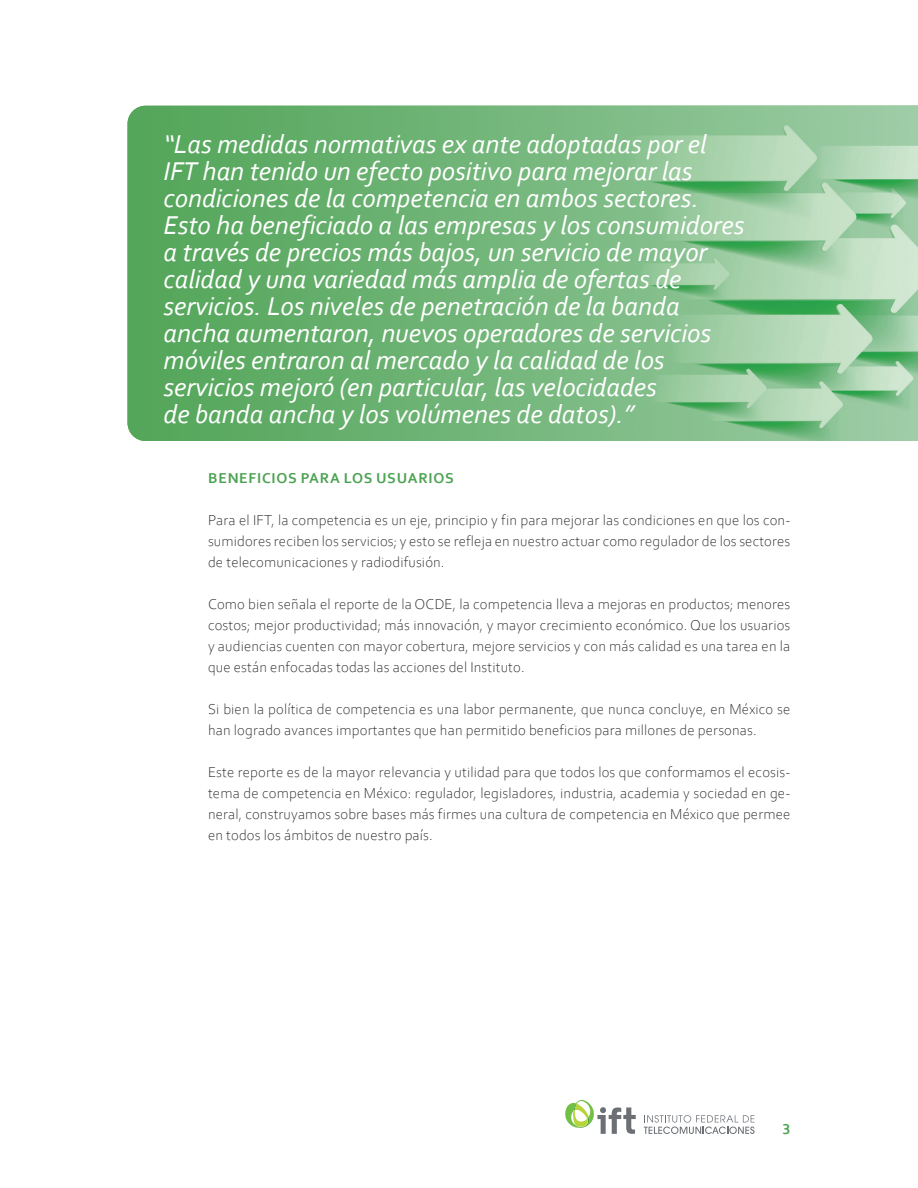
<style>
.page{position:relative;width:918px;height:1188px;background:#fff}
.page>*{position:absolute;margin:0;border:0;box-sizing:border-box;transform-origin:0 0}
.resaltado{font:italic 27px/27px "Corbel";color:#fff}
.Texto{font:300 15px/21px "Corbel";letter-spacing:.01em;color:#231f20;text-align:justify}
.Negritas{font:700 15px "Corbel";letter-spacing:.05em;color:#4ca252}
</style>
<div class="page">
<svg style="left:644px;top:1115px;width:111px;height:19px"></svg>
<svg style="left:565px;top:1100px;width:71px;height:34px"></svg>
<img style="left:128px;top:106px;width:790px;height:335px">
<p class="resaltado" style="left:164px;top:130px;width:583px">“Las medidas normativas ex ante adoptadas por el IFT han tenido un efecto positivo para mejorar las condiciones de la competencia en ambos sectores.<br>Esto ha beneficiado a las empresas y los consumidores a través de precios más bajos, un servicio de mayor calidad y una variedad más amplia de ofertas de servicios. Los niveles de penetración de la banda ancha aumentaron, nuevos operadores de servicios móviles entraron al mercado y la calidad de los servicios mejoró (en particular, las velocidades<br>de banda ancha y los volúmenes de datos).”</p>
<p class="Negritas" style="left:208px;top:469px;width:247px">BENEFICIOS PARA LOS USUARIOS</p>
<p class="Texto" style="left:208px;top:509px;width:584px">Para el IFT, la competencia es un eje, principio y fin para mejorar las condiciones en que los con&shy;sumidores reciben los servicios; y esto se refleja en nuestro actuar como regulador de los sectores de telecomunicaciones y radiodifusión.</p>
<p class="Texto" style="left:208px;top:593px;width:584px">Como bien señala el reporte de la OCDE, la competencia lleva a mejoras en productos; menores costos; mejor productividad; más innovación, y mayor crecimiento económico. Que los usuarios y audiencias cuenten con mayor cobertura, mejore servicios y con más calidad es una tarea en la que están enfocadas todas las acciones del Instituto.</p>
<p class="Texto" style="left:208px;top:698px;width:584px">Si bien la política de competencia es una labor permanente, que nunca concluye, en México se han logrado avances importantes que han permitido beneficios para millones de personas.</p>
<p class="Texto" style="left:208px;top:761px;width:584px">Este reporte es de la mayor relevancia y utilidad para que todos los que conformamos el ecosis&shy;tema de competencia en México: regulador, legisladores, industria, academia y sociedad en ge&shy;neral, construyamos sobre bases más firmes una cultura de competencia en México que permee en todos los ámbitos de nuestro país.</p>
<p class="Negritas" style="left:783px;top:1120px;width:9px">3</p>
</div>
